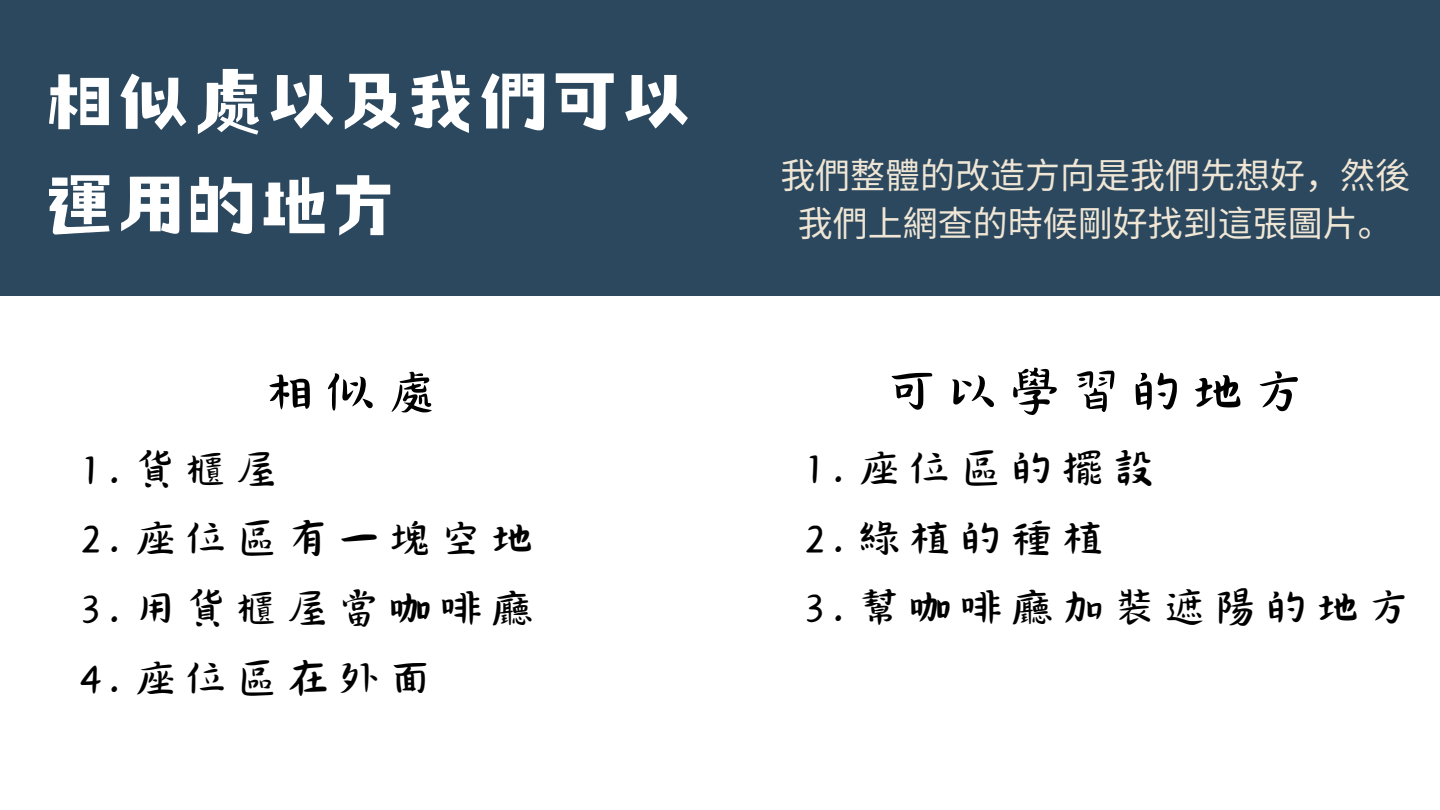
<style>
.page{position:relative;width:1440px;height:810px;background:#fff}
.page>*{position:absolute;margin:0;border:0;box-sizing:border-box;transform-origin:0 0}
.t1{font:80px/103.5px "Canva Yu Ko TC";letter-spacing:.025em;color:#fff}
.t2{font:60px "Canva Wander World CN";letter-spacing:.12em;color:#000}
.t3{font:50px "Canva Wander World CN";letter-spacing:.12em;color:#000}
.t4{font:35px/48.8px "Noto Sans CJ Ksc";color:#f0e6d5;text-align:center}
</style>
<div class="page">
<div style="left:0;top:0;width:1439px;height:296px;background:#2b485f"></div>
<h1 class="t1" style="left:44px;top:50px;width:650px">相似處以及我們可以運用的地方</h1>
<p class="t2" style="left:262px;top:367px;width:178px">相似處</p>
<h2 class="t3" style="left:80px;top:448px;width:201px">1.貨櫃屋</h2>
<p class="t3" style="left:80px;top:517px;width:456px">2.座位區有一塊空地</p>
<p class="t3" style="left:80px;top:587px;width:456px">3.用貨櫃屋當咖啡廳</p>
<p class="t3" style="left:80px;top:657px;width:354px">4.座位區在外面</p>
<p class="t4" style="left:780px;top:148px;width:631px">我們整體的改造方向是我們先想好，然後我們上網查的時候剛好找到這張圖片。</p>
<p class="t2" style="left:885px;top:366px;width:422px">可以學習的地方</p>
<h2 class="t3" style="left:804px;top:447px;width:354px">1.座位區的擺設</h2>
<p class="t3" style="left:804px;top:517px;width:303px">2.綠植的種植</p>
<p class="t3" style="left:804px;top:586px;width:608px">3.幫咖啡廳加裝遮陽的地方</p>
</div>
